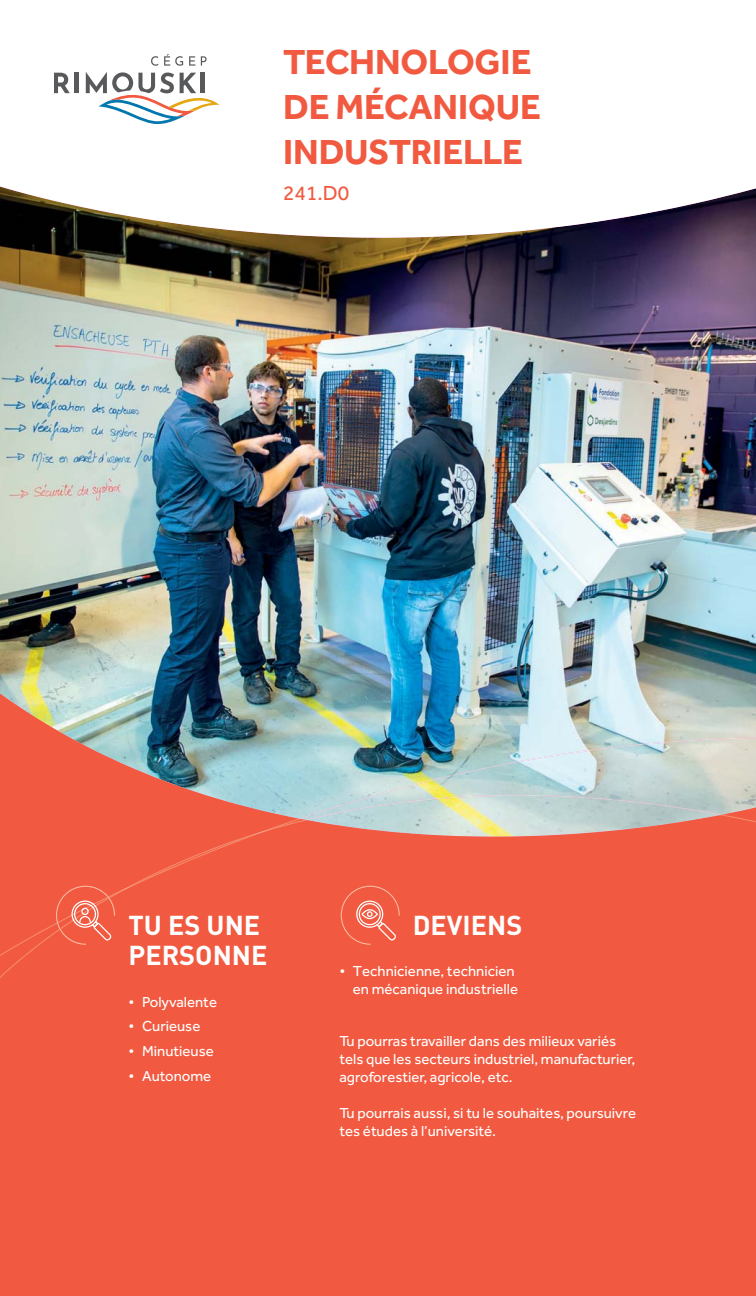
<style>
.page{position:relative;width:756px;height:1296px;background:#fff}
.page>*{position:absolute;margin:0;border:0;box-sizing:border-box;transform-origin:0 0}
.t1{font:700 36px/45px "Effra";letter-spacing:-.01em;color:#f15a40}
.t2{font:700 27px "DIN";color:#fff}
.t3{font:21px "Effra";color:#f15a40}
.t4{font:15px/18px "Effra";color:#fff}
</style>
<div class="page">
<div style="left:0;top:672px;width:756px;height:624px;background:#f15a40"></div>
<hr style="left:75px;top:73px;width:4px;height:20px;background:#58595b">
<svg style="left:54px;top:73px;width:16px;height:20px"></svg>
<svg style="left:86px;top:54px;width:134px;height:70px"></svg>
<svg style="left:347px;top:934px;width:49px;height:11px"></svg>
<img style="left:0;top:187px;width:756px;height:650px">
<img style="left:299px;top:737px;width:457px;height:82px">
<svg style="left:720px;top:815px;width:36px;height:7px"></svg>
<img style="left:305px;top:795px;width:418px;height:25px">
<svg style="left:0;top:819px;width:307px;height:159px"></svg>
<h1 class="t1" style="left:283px;top:44px;width:259px">TECHNOLOGIE<br>DE MÉCANIQUE<br>INDUSTRIELLE</h1>
<h3 class="t3" style="left:283px;top:186px;width:68px">241.D0</h3>
<h2 class="t2" style="left:128px;top:915px;width:133px">TU ES UNE</h2>
<h2 class="t2" style="left:413px;top:915px;width:111px">DEVIENS</h2>
<h2 class="t2" style="left:128px;top:945px;width:141px">PERSONNE</h2>
<p class="t4" style="left:339px;top:964px;width:180px;text-align:right">• Technicienne, technicien en mécanique industrielle</p>
<p class="t4" style="left:339px;top:1033px;width:297px">Tu pourras travailler dans des milieux variés tels que les secteurs industriel, manufacturier, agroforestier, agricole, etc.</p>
<p class="t4" style="left:339px;top:1105px;width:298px">Tu pourrais aussi, si tu le souhaites, poursuivre tes études à l’université.</p>
<p class="t4" style="left:129px;top:994px;width:90px">• Polyvalente</p>
<p class="t4" style="left:129px;top:1019px;width:73px">• Curieuse</p>
<p class="t4" style="left:129px;top:1044px;width:87px">• Minutieuse</p>
<p class="t4" style="left:129px;top:1068px;width:84px">• Autonome</p>
</div>
